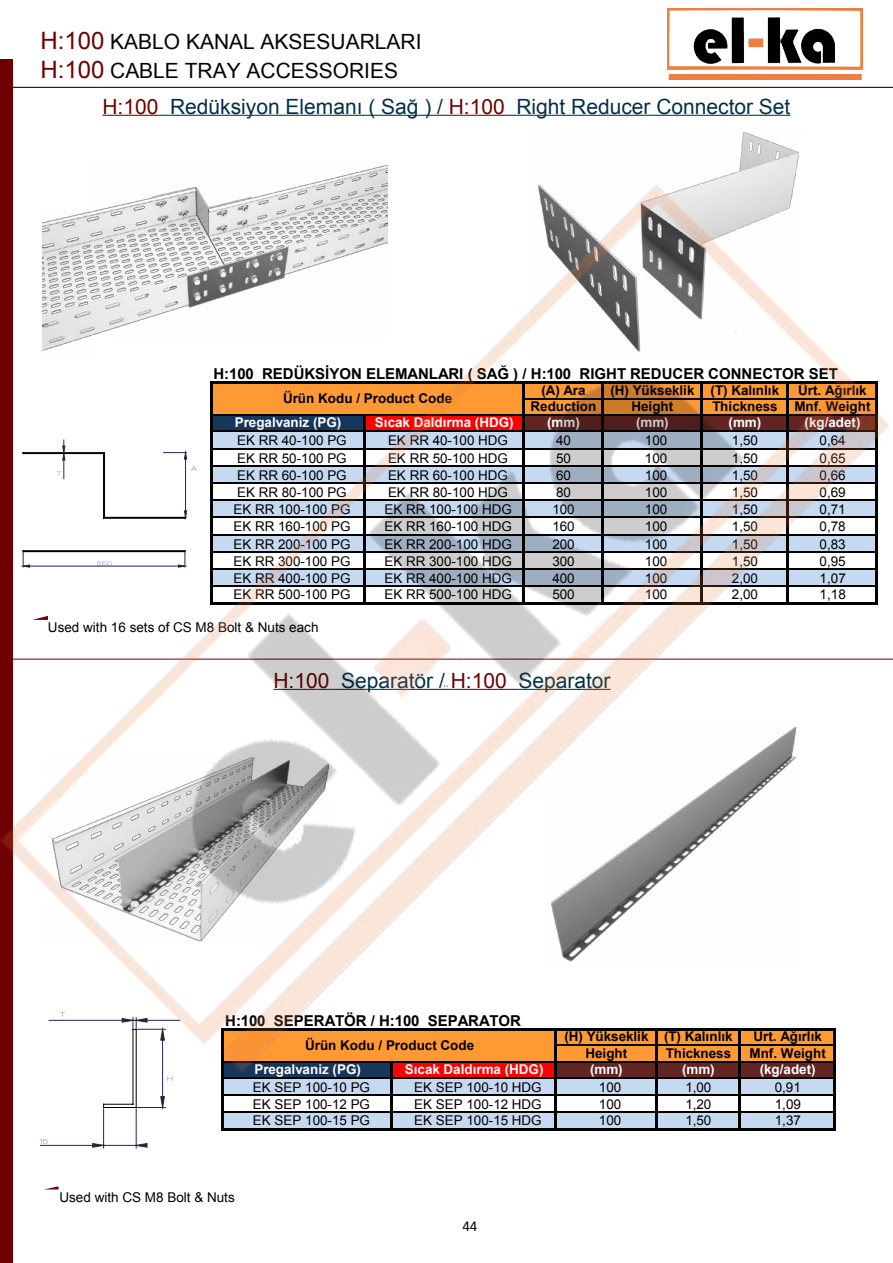
<style>
.page{position:relative;width:893px;height:1263px;background:#fff}
.page>*{position:absolute;margin:0;border:0;box-sizing:border-box;transform-origin:0 0}
.t1{font:21px "Arial";color:#00314a}
.t2{font:21px/28.8px "Arial";color:#050503}
.t3{font:700 15px "Arial";letter-spacing:-.005em;color:#000}
.t4{font:15px "Calibri";color:#000}
.t5{font:13.5px "Arial";color:#000}
.t6{font:700 13.5px "Arial";color:#000}
.t7{font:700 13.5px "Arial";letter-spacing:-.005em;color:#fff}
.s1{font-size:24px;color:#6f0000}
.s2{color:#6f0000}
</style>
<div class="page">
<svg style="left:46px;top:1186px;width:13px;height:3px"></svg>
<hr style="left:136px;top:1029px;width:1px;height:78px;background:#000">
<hr style="left:133px;top:1029px;width:1px;height:75px;background:#000">
<hr style="left:162px;top:1035px;width:1px;height:67px;background:#262262">
<hr style="left:103px;top:1109px;width:1px;height:39px;background:#262262">
<hr style="left:136px;top:1109px;width:1px;height:39px;background:#262262">
<hr style="left:104px;top:1145px;width:32px;height:1px;background:#262262">
<svg style="left:39px;top:1139px;width:9px;height:5px"></svg>
<hr style="left:41px;top:1145px;width:63px;height:1px;background:#262262">
<svg style="left:103px;top:1096px;width:62px;height:12px"></svg>
<svg style="left:136px;top:1143px;width:11px;height:4px"></svg>
<svg style="left:93px;top:1143px;width:11px;height:4px"></svg>
<hr style="left:0;top:87px;width:893px;height:1px;background:#6f0000">
<img style="left:668px;top:9px;width:195px;height:70px">
<hr style="left:449px;top:115px;width:56px;height:1px;background:#6f0000">
<hr style="left:170px;top:115px;width:279px;height:1px;background:#00314a">
<div style="left:223px;top:1078px;width:612px;height:17px;background:#c5d9f1"></div>
<div style="left:223px;top:1112px;width:612px;height:18px;background:#c5d9f1"></div>
<hr style="left:224px;top:1094px;width:167px;height:2px;background:#000">
<hr style="left:393px;top:1094px;width:162px;height:2px;background:#000">
<hr style="left:557px;top:1094px;width:98px;height:2px;background:#000">
<hr style="left:657px;top:1094px;width:82px;height:2px;background:#000">
<hr style="left:224px;top:1112px;width:167px;height:1px;background:#000">
<hr style="left:393px;top:1112px;width:162px;height:1px;background:#000">
<hr style="left:557px;top:1112px;width:98px;height:1px;background:#000">
<hr style="left:657px;top:1112px;width:82px;height:1px;background:#000">
<hr style="left:222px;top:1028px;width:2px;height:103px;background:#000">
<hr style="left:555px;top:1030px;width:2px;height:101px;background:#000">
<hr style="left:655px;top:1030px;width:2px;height:101px;background:#000">
<hr style="left:739px;top:1030px;width:2px;height:101px;background:#000">
<hr style="left:834px;top:1030px;width:2px;height:101px;background:#000">
<hr style="left:391px;top:1061px;width:2px;height:70px;background:#000">
<hr style="left:741px;top:1094px;width:93px;height:2px;background:#000">
<hr style="left:741px;top:1112px;width:93px;height:1px;background:#000">
<hr style="left:224px;top:1128px;width:612px;height:3px;background:#000">
<div style="left:0;top:59px;width:13px;height:1204px;background:#6f0000"></div>
<img style="left:483px;top:114px;width:316px;height:71px">
<img style="left:43px;top:86px;width:345px;height:99px">
<img style="left:0;top:185px;width:893px;height:893px">
<h1 class="t2" style="left:40px;top:28px;width:383px"><span class="s1">H:100</span> KABLO KANAL AKSESUARLARI<br><span class="s1">H:100</span> CABLE TRAY ACCESSORIES</h1>
<h1 class="t1" style="left:102px;top:96px;width:689px"><span class="s2">H:100</span> Redüksiyon Elemanı ( Sağ ) / <span class="s2">H:100</span> Right Reducer Connector Set</h1>
<p class="t3" style="left:214px;top:365px;width:626px">H:100 REDÜKSĠYON ELEMANLARI ( SAĞ ) / H:100 RIGHT REDUCER CONNECTOR SET</p>
<p class="t6" style="left:541px;top:382px;width:46px">(A) Ara</p>
<p class="t6" style="left:610px;top:382px;width:170px">(H) Yükseklik (T) Kalınlık</p>
<p class="t6" style="left:798px;top:382px;width:70px">Ürt. Ağırlık</p>
<p class="t6" style="left:531px;top:399px;width:67px">Reduction</p>
<p class="t6" style="left:631px;top:399px;width:43px">Height</p>
<p class="t6" style="left:712px;top:399px;width:160px">Thickness Mnf. Weight</p>
<p class="t7" style="left:235px;top:415px;width:108px">Pregalvaniz (PG)</p>
<p class="t7" style="left:375px;top:415px;width:140px">Sıcak Daldırma (HDG)</p>
<p class="t7" style="left:547px;top:415px;width:34px">(mm)</p>
<p class="t7" style="left:636px;top:415px;width:34px">(mm)</p>
<p class="t7" style="left:729px;top:415px;width:34px">(mm)</p>
<p class="t7" style="left:805px;top:415px;width:57px">(kg/adet)</p>
<p class="t5" style="left:237px;top:433px;width:111px">EK RR 40-100 PG</p>
<p class="t5" style="left:388px;top:433px;width:122px">EK RR 40-100 HDG</p>
<p class="t5" style="left:556px;top:433px;width:16px">40</p>
<p class="t5" style="left:645px;top:434px;width:24px">100</p>
<p class="t5" style="left:732px;top:433px;width:28px">1,50</p>
<p class="t5" style="left:820px;top:433px;width:28px">0,64</p>
<p class="t5" style="left:237px;top:450px;width:111px">EK RR 50-100 PG</p>
<p class="t5" style="left:388px;top:450px;width:122px">EK RR 50-100 HDG</p>
<p class="t5" style="left:556px;top:450px;width:16px">50</p>
<p class="t5" style="left:645px;top:451px;width:24px">100</p>
<p class="t5" style="left:732px;top:450px;width:28px">1,50</p>
<p class="t5" style="left:820px;top:450px;width:28px">0,65</p>
<p class="t5" style="left:237px;top:468px;width:111px">EK RR 60-100 PG</p>
<p class="t5" style="left:388px;top:468px;width:122px">EK RR 60-100 HDG</p>
<p class="t5" style="left:556px;top:467px;width:16px">60</p>
<p class="t5" style="left:645px;top:468px;width:24px">100</p>
<p class="t5" style="left:732px;top:467px;width:28px">1,50</p>
<p class="t5" style="left:820px;top:468px;width:28px">0,66</p>
<p class="t5" style="left:237px;top:485px;width:111px">EK RR 80-100 PG</p>
<p class="t5" style="left:388px;top:485px;width:122px">EK RR 80-100 HDG</p>
<p class="t5" style="left:556px;top:485px;width:16px">80</p>
<p class="t5" style="left:645px;top:486px;width:24px">100</p>
<p class="t5" style="left:732px;top:485px;width:28px">1,50</p>
<p class="t5" style="left:820px;top:485px;width:28px">0,69</p>
<p class="t5" style="left:233px;top:502px;width:119px">EK RR 100-100 PG</p>
<p class="t5" style="left:384px;top:502px;width:129px">EK RR 100-100 HDG</p>
<p class="t5" style="left:552px;top:502px;width:24px">100</p>
<p class="t5" style="left:645px;top:503px;width:24px">100</p>
<p class="t5" style="left:732px;top:502px;width:28px">1,50</p>
<p class="t5" style="left:820px;top:502px;width:28px">0,71</p>
<p class="t5" style="left:233px;top:519px;width:119px">EK RR 160-100 PG</p>
<p class="t5" style="left:384px;top:519px;width:129px">EK RR 160-100 HDG</p>
<p class="t5" style="left:552px;top:519px;width:24px">160</p>
<p class="t5" style="left:645px;top:520px;width:24px">100</p>
<p class="t5" style="left:732px;top:519px;width:28px">1,50</p>
<p class="t5" style="left:820px;top:519px;width:28px">0,78</p>
<p class="t5" style="left:233px;top:536px;width:119px">EK RR 200-100 PG</p>
<p class="t5" style="left:384px;top:536px;width:129px">EK RR 200-100 HDG</p>
<p class="t5" style="left:552px;top:536px;width:24px">200</p>
<p class="t5" style="left:645px;top:537px;width:24px">100</p>
<p class="t5" style="left:732px;top:536px;width:28px">1,50</p>
<p class="t5" style="left:820px;top:536px;width:28px">0,83</p>
<p class="t5" style="left:233px;top:554px;width:119px">EK RR 300-100 PG</p>
<p class="t5" style="left:384px;top:554px;width:129px">EK RR 300-100 HDG</p>
<p class="t5" style="left:552px;top:554px;width:24px">300</p>
<p class="t5" style="left:645px;top:554px;width:24px">100</p>
<p class="t5" style="left:732px;top:554px;width:28px">1,50</p>
<p class="t5" style="left:820px;top:554px;width:28px">0,95</p>
<p class="t5" style="left:233px;top:571px;width:119px">EK RR 400-100 PG</p>
<p class="t5" style="left:384px;top:571px;width:129px">EK RR 400-100 HDG</p>
<p class="t5" style="left:552px;top:571px;width:24px">400</p>
<p class="t5" style="left:645px;top:572px;width:24px">100</p>
<p class="t5" style="left:732px;top:571px;width:28px">2,00</p>
<p class="t5" style="left:820px;top:572px;width:28px">1,07</p>
<p class="t5" style="left:233px;top:587px;width:119px">EK RR 500-100 PG</p>
<p class="t5" style="left:384px;top:587px;width:129px">EK RR 500-100 HDG</p>
<p class="t5" style="left:552px;top:587px;width:24px">500</p>
<p class="t5" style="left:645px;top:588px;width:24px">100</p>
<p class="t5" style="left:732px;top:587px;width:28px">2,00</p>
<p class="t5" style="left:820px;top:588px;width:28px">1,18</p>
<p class="t6" style="left:283px;top:391px;width:171px">Ürün Kodu / Product Code</p>
<p class="t5" style="left:48px;top:620px;width:272px">Used with 16 sets of CS M8 Bolt &amp; Nuts each</p>
<h1 class="t1" style="left:273px;top:670px;width:339px"><span class="s2">H:100</span> Separatör / <span class="s2">H:100</span> Separator</h1>
<p class="t3" style="left:225px;top:1012px;width:297px">H:100 SEPERATÖR / H:100 SEPARATOR</p>
<p class="t6" style="left:305px;top:1037px;width:171px">Ürün Kodu / Product Code</p>
<p class="t6" style="left:564px;top:1029px;width:170px">(H) Yükseklik (T) Kalınlık</p>
<p class="t6" style="left:753px;top:1029px;width:70px">Ürt. Ağırlık</p>
<p class="t6" style="left:585px;top:1045px;width:43px">Height</p>
<p class="t6" style="left:666px;top:1045px;width:67px">Thickness</p>
<p class="t6" style="left:750px;top:1045px;width:78px">Mnf. Weight</p>
<p class="t7" style="left:254px;top:1062px;width:108px">Pregalvaniz (PG)</p>
<p class="t7" style="left:405px;top:1062px;width:140px">Sıcak Daldırma (HDG)</p>
<p class="t7" style="left:590px;top:1062px;width:34px">(mm)</p>
<p class="t7" style="left:682px;top:1062px;width:34px">(mm)</p>
<p class="t7" style="left:760px;top:1062px;width:57px">(kg/adet)</p>
<p class="t5" style="left:253px;top:1080px;width:119px">EK SEP 100-10 PG</p>
<p class="t5" style="left:414px;top:1080px;width:129px">EK SEP 100-10 HDG</p>
<p class="t5" style="left:599px;top:1080px;width:24px">100</p>
<p class="t5" style="left:685px;top:1080px;width:28px">1,00</p>
<p class="t5" style="left:775px;top:1080px;width:28px">0,91</p>
<p class="t5" style="left:253px;top:1097px;width:119px">EK SEP 100-12 PG</p>
<p class="t5" style="left:414px;top:1097px;width:129px">EK SEP 100-12 HDG</p>
<p class="t5" style="left:599px;top:1098px;width:24px">100</p>
<p class="t5" style="left:685px;top:1097px;width:28px">1,20</p>
<p class="t5" style="left:775px;top:1098px;width:28px">1,09</p>
<p class="t5" style="left:253px;top:1113px;width:119px">EK SEP 100-15 PG</p>
<p class="t5" style="left:414px;top:1113px;width:129px">EK SEP 100-15 HDG</p>
<p class="t5" style="left:599px;top:1114px;width:24px">100</p>
<p class="t5" style="left:685px;top:1113px;width:28px">1,50</p>
<p class="t5" style="left:775px;top:1114px;width:28px">1,37</p>
<p class="t5" style="left:60px;top:1191px;width:177px">Used with CS M8 Bolt &amp; Nuts</p>
<p class="t4" style="left:462px;top:1218px;width:17px">44</p>
</div>
